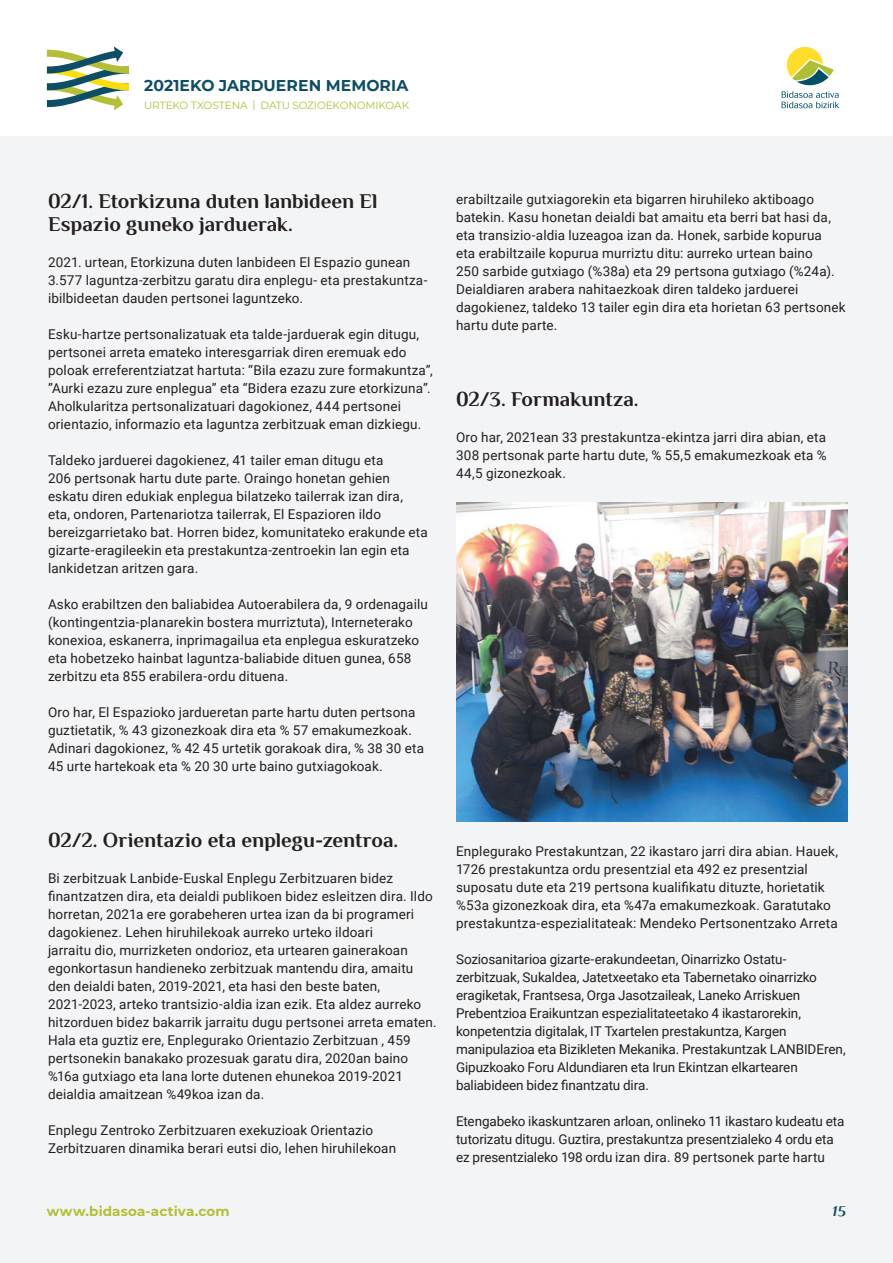
<style>
.page{position:relative;width:893px;height:1263px;background:#fff}
.page>*{position:absolute;margin:0;border:0;box-sizing:border-box;transform-origin:0 0}
.t1{font:700 21px/22.5px "Philosopher";color:#231f20}
.t2{font:700 15.6px "Montserrat";letter-spacing:.005em;color:#0d4d66}
.t3{font:italic 700 15px "Philosopher";color:#0d4d66}
.t4{font:13.5px/18px "Roboto";letter-spacing:.01em;color:#231f20}
.t5{font:13.5px/18px "Roboto";letter-spacing:-.01em;color:#231f20}
.t6{font:700 13.5px "Montserrat";letter-spacing:.005em;color:#b3bf35}
.t7{font:10.5px "Montserrat";letter-spacing:-.01em;color:#b3bf35}
</style>
<div class="page">
<svg style="left:47px;top:46px;width:82px;height:65px"></svg>
<div style="left:0;top:136px;width:893px;height:1127px;background:#f3f4f5"></div>
<svg style="left:782px;top:46px;width:57px;height:62px"></svg>
<img style="left:456px;top:502px;width:392px;height:319px">
<p class="t2" style="left:144px;top:74px;width:266px">2021EKO JARDUEREN MEMORIA</p>
<p class="t7" style="left:144px;top:98px;width:267px">URTEKO TXOSTENA | DATU SOZIOEKONOMIKOAK</p>
<h1 class="t1" style="left:48px;top:190px;width:331px">02/1. Etorkizuna duten lanbideen El<br>Espazio guneko jarduerak.</h1>
<p class="t4" style="left:48px;top:252px;width:381px">2021. urtean, Etorkizuna duten lanbideen El Espazio gunean<br>3.577 laguntza-zerbitzu garatu dira enplegu- eta prestakuntza&shy;ibilbideetan dauden pertsonei laguntzeko.</p>
<p class="t4" style="left:48px;top:324px;width:386px">Esku-hartze pertsonalizatuak eta talde-jarduerak egin ditugu, pertsonei arreta emateko interesgarriak diren eremuak edo poloak erreferentziatzat hartuta: “Bila ezazu zure formakuntza”, ”Aurki ezazu zure enplegua” eta “Bidera ezazu zure etorkizuna”.<br>Aholkularitza pertsonalizatuari dagokionez, 444 pertsonei orientazio, informazio eta laguntza zerbitzuak eman dizkiegu.</p>
<p class="t4" style="left:48px;top:450px;width:381px">Taldeko jarduerei dagokienez, 41 tailer eman ditugu eta<br>206 pertsonak hartu dute parte. Oraingo honetan gehien eskatu diren edukiak enplegua bilatzeko tailerrak izan dira, eta, ondoren, Partenariotza tailerrak, El Espazioren ildo bereizgarrietako bat. Horren bidez, komunitateko erakunde eta gizarte-eragileekin eta prestakuntza-zentroekin lan egin eta lankidetzan aritzen gara.</p>
<p class="t4" style="left:48px;top:594px;width:381px">Asko erabiltzen den baliabidea Autoerabilera da, 9 ordenagailu (kontingentzia-planarekin bostera murriztuta), Interneterako konexioa, eskanerra, inprimagailua eta enplegua eskuratzeko eta hobetzeko hainbat laguntza-baliabide dituen gunea, 658 zerbitzu eta 855 erabilera-ordu dituena.</p>
<p class="t4" style="left:48px;top:702px;width:378px">Oro har, El Espazioko jardueretan parte hartu duten pertsona guztietatik, % 43 gizonezkoak dira eta % 57 emakumezkoak.<br>Adinari dagokionez, % 42 45 urtetik gorakoak dira, % 38 30 eta 45 urte hartekoak eta % 20 30 urte baino gutxiagokoak.</p>
<p class="t4" style="left:456px;top:189px;width:391px">erabiltzaile gutxiagorekin eta bigarren hiruhileko aktiboago batekin. Kasu honetan deialdi bat amaitu eta berri bat hasi da, eta transizio-aldia luzeagoa izan da. Honek, sarbide kopurua<br>eta erabiltzaile kopurua murriztu ditu: aurreko urtean baino<br>250 sarbide gutxiago (%38a) eta 29 pertsona gutxiago (%24a).<br>Deialdiaren arabera nahitaezkoak diren taldeko jarduerei dagokienez, taldeko 13 tailer egin dira eta horietan 63 pertsonek hartu dute parte.</p>
<h1 class="t1" style="left:456px;top:388px;width:184px">02/3. Formakuntza.</h1>
<p class="t4" style="left:456px;top:428px;width:372px;text-align:justify">Oro har, 2021ean 33 prestakuntza-ekintza jarri dira abian, eta 308 pertsonak parte hartu dute, % 55,5 emakumezkoak eta % 44,5 gizonezkoak.</p>
<h1 class="t1" style="left:48px;top:829px;width:352px">02/2. Orientazio eta enplegu-zentroa.</h1>
<p class="t4" style="left:48px;top:869px;width:390px">Bi zerbitzuak Lanbide-Euskal Enplegu Zerbitzuaren bidez finantzatzen dira, eta deialdi publikoen bidez esleitzen dira. Ildo horretan, 2021a ere gorabeheren urtea izan da bi programeri dagokienez. Lehen hiruhilekoak aurreko urteko ildoari<br>jarraitu dio, murrizketen ondorioz, eta urtearen gainerakoan egonkortasun handieneko zerbitzuak mantendu dira, amaitu den deialdi baten, 2019-2021, eta hasi den beste baten, 2021-2023, arteko trantsizio-aldia izan ezik. Eta aldez aurreko hitzorduen bidez bakarrik jarraitu dugu pertsonei arreta ematen.<br>Hala eta guztiz ere, Enplegurako Orientazio Zerbitzuan , 459 pertsonekin banakako prozesuak garatu dira, 2020an baino %16a gutxiago eta lana lorte dutenen ehunekoa 2019-2021 deialdia amaitzean %49koa izan da.</p>
<p class="t4" style="left:48px;top:1121px;width:350px">Enplegu Zentroko Zerbitzuaren exekuzioak Orientazio<br>Zerbitzuaren dinamika berari eutsi dio, lehen hiruhilekoan</p>
<p class="t4" style="left:456px;top:842px;width:384px">Enplegurako Prestakuntzan, 22 ikastaro jarri dira abian. Hauek, 1726 prestakuntza ordu presentzial eta 492 ez presentzial suposatu dute eta 219 pertsona kualifikatu dituzte, horietatik %53a gizonezkoak dira, eta %47a emakumezkoak. Garatutako prestakuntza-espezialitateak: Mendeko Pertsonentzako Arreta</p>
<p class="t5" style="left:456px;top:950px;width:391px">Soziosanitarioa gizarte-erakundeetan, Oinarrizko Ostatu&shy;zerbitzuak, Sukaldea, Jatetxeetako eta Tabernetako oinarrizko eragiketak, Frantsesa, Orga Jasotzaileak, Laneko Arriskuen Prebentzioa Eraikuntzan espezialitateetako 4 ikastarorekin, konpetentzia digitalak, IT Txartelen prestakuntza, Kargen manipulazioa eta Bizikleten Mekanika. Prestakuntzak LANBIDEren, Gipuzkoako Foru Aldundiaren eta Irun Ekintzan elkartearen baliabideen bidez finantzatu dira.</p>
<p class="t5" style="left:456px;top:1112px;width:390px">Etengabeko ikaskuntzaren arloan, onlineko 11 ikastaro kudeatu eta tutorizatu ditugu. Guztira, prestakuntza presentzialeko 4 ordu eta ez presentzialeko 198 ordu izan dira. 89 pertsonek parte hartu</p>
<p class="t6" style="left:47px;top:1202px;width:184px">www.bidasoa-activa.com</p>
<p class="t3" style="left:833px;top:1201px;width:15px">15</p>
</div>
